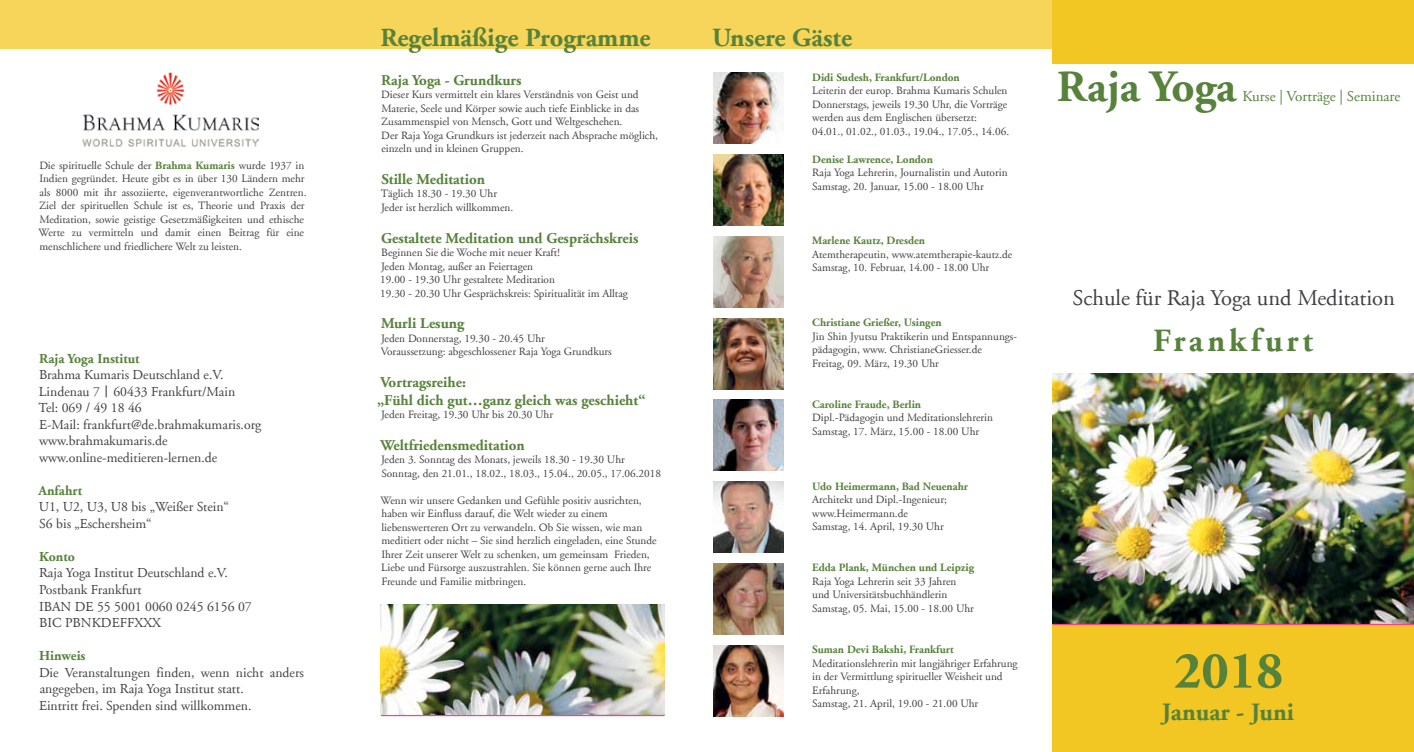
<style>
.page{position:relative;width:1414px;height:752px;background:#fff}
.page>*{position:absolute;margin:0;border:0;box-sizing:border-box;transform-origin:0 0}
.t1{font:700 52.5px "Adobe Garamond LT";color:#57823b}
.t2{font:700 45px "Adobe Garamond LT";color:#57823b}
.t3{font:700 32.5px "Adobe Garamond LT";letter-spacing:.12em;color:#57823b}
.t4{font:700 26.25px "Adobe Garamond LT";color:#57823b}
.t5{font:700 25px "Adobe Garamond LT";color:#57823b}
.t6{font:22.5px "Adobe Garamond LT";color:#414042}
.t7{font:700 15px/18px "Adobe Garamond LT";color:#57823b}
.t8{font:15px "Adobe Garamond LT";color:#57823b}
.t9{font:13.75px/16.5px "Adobe Garamond LT";color:#414042}
.t10{font:700 13.75px "Adobe Garamond LT";color:#57823b}
.t11{font:11.25px/13.5px "Adobe Garamond LT";color:#414042}
.t12{font:700 11.25px "Adobe Garamond LT";color:#57823b}
.s1{font-weight:700;color:#57823b}
.s2{font-family:"Verdana";font-size:12.5px}
</style>
<div class="page">
<div style="left:0;top:0;width:1074px;height:49px;background:#f6d55a"></div>
<img style="left:1052px;top:374px;width:362px;height:249px">
<div style="left:1052px;top:624px;width:362px;height:127px;background:#f3c723"></div>
<div style="left:1052px;top:0;width:362px;height:64px;background:#f3c723"></div>
<img style="left:82px;top:73px;width:177px;height:74px">
<img style="left:713px;top:154px;width:71px;height:71px">
<img style="left:381px;top:604px;width:283px;height:110px">
<img style="left:713px;top:236px;width:71px;height:71px">
<img style="left:713px;top:318px;width:71px;height:71px">
<img style="left:713px;top:399px;width:71px;height:71px">
<img style="left:713px;top:481px;width:71px;height:71px">
<img style="left:713px;top:73px;width:71px;height:71px">
<img style="left:713px;top:563px;width:71px;height:71px">
<img style="left:713px;top:645px;width:71px;height:70px">
<hr style="left:1052px;top:623px;width:362px;height:1px;background:#ee478d">
<hr style="left:381px;top:714px;width:283px;height:1px;background:#ee478d">
<p class="t11" style="left:39px;top:158px;width:269px">Die spirituelle Schule der <span class="s1">Brahma Kumaris</span> wurde 1937 in Indien gegründet. Heute gibt es in über 130 Ländern mehr als 8000 mit ihr assoziierte, eigenverantwortliche Zentren.<br>Ziel der spirituellen Schule ist es, Theorie und Praxis der Meditation, sowie geistige Gesetzmäßigkeiten und ethische Werte zu vermitteln und damit einen Beitrag für eine menschlichere und friedlichere Welt zu leisten.</p>
<p class="t10" style="left:39px;top:350px;width:102px">Raja Yoga Institut</p>
<p class="t9" style="left:39px;top:367px;width:224px">Brahma Kumaris Deutschland e.V.<br>Lindenau 7 <span class="s2">|</span> 60433 Frankfurt/Main<br>Tel: 069 / 49 18 46<br>E-Mail: frankfurt@de.brahmakumaris.org www.brahmakumaris.de www.online-meditieren-lernen.de</p>
<p class="t10" style="left:38px;top:482px;width:45px">Anfahrt</p>
<p class="t9" style="left:39px;top:499px;width:192px">U1, U2, U3, U8 bis „Weißer Stein“<br>S6 bis „Eschersheim“</p>
<p class="t10" style="left:39px;top:548px;width:37px">Konto</p>
<p class="t9" style="left:39px;top:565px;width:214px">Raja Yoga Institut Deutschland e.V.<br>Postbank Frankfurt<br>IBAN DE 55 5001 0060 0245 6156 07<br>BIC PBNKDEFFXXX</p>
<p class="t10" style="left:39px;top:647px;width:48px">Hinweis</p>
<p class="t9" style="left:39px;top:664px;width:267px">Die Veranstaltungen finden, wenn nicht anders angegeben, im Raja Yoga Institut statt.<br>Eintritt frei. Spenden sind willkommen.</p>
<h3 class="t4" style="left:380px;top:23px;width:272px">Regelmäßige Programme</h3>
<h3 class="t7" style="left:381px;top:71px;width:142px">Raja Yoga - Grundkurs</h3>
<p class="t11" style="left:381px;top:88px;width:278px">Dieser Kurs vermittelt ein klares Verständnis von Geist und Materie, Seele und Körper sowie auch tiefe Einblicke in das Zusammenspiel von Mensch, Gott und Weltgeschehen.<br>Der Raja Yoga Grundkurs ist jederzeit nach Absprache möglich, einzeln und in kleinen Gruppen.</p>
<h3 class="t7" style="left:382px;top:170px;width:105px">Stille Meditation</h3>
<p class="t11" style="left:381px;top:187px;width:134px">Täglich 18.30 - 19.30 Uhr<br>Jeder ist herzlich willkommen.</p>
<h3 class="t7" style="left:381px;top:229px;width:259px">Gestaltete Meditation und Gesprächskreis</h3>
<p class="t11" style="left:380px;top:246px;width:249px">Beginnen Sie die Woche mit neuer Kraft!<br>Jeden Montag, außer an Feiertagen<br>19.00 - 19.30 Uhr gestaltete Meditation<br>19.30 - 20.30 Uhr Gesprächskreis: Spiritualität im Alltag</p>
<h3 class="t7" style="left:381px;top:314px;width:85px">Murli Lesung</h3>
<p class="t11" style="left:381px;top:331px;width:233px">Jeden Donnerstag, 19.30 - 20.45 Uhr<br>Voraussetzung: abgeschlossener Raja Yoga Grundkurs</p>
<h3 class="t7" style="left:377px;top:373px;width:270px">Vortragsreihe:<br>„Fühl dich gut…ganz gleich was geschieht“</h3>
<p class="t11" style="left:381px;top:408px;width:174px">Jeden Freitag, 19.30 Uhr bis 20.30 Uhr</p>
<h3 class="t7" style="left:380px;top:436px;width:146px">Weltfriedensmeditation</h3>
<p class="t11" style="left:381px;top:453px;width:281px">Jeden 3. Sonntag des Monats, jeweils 18.30 - 19.30 Uhr<br>Sonntag, den 21.01., 18.02., 18.03., 15.04., 20.05., 17.06.2018</p>
<p class="t11" style="left:381px;top:493px;width:278px">Wenn wir unsere Gedanken und Gefühle positiv ausrichten, haben wir Einfluss darauf, die Welt wieder zu einem liebenswerteren Ort zu verwandeln. Ob Sie wissen, wie man meditiert oder nicht – Sie sind herzlich eingeladen, eine Stunde Ihrer Zeit unserer Welt zu schenken, um gemeinsam Frieden, Liebe und Fürsorge auszustrahlen. Sie können gerne auch Ihre Freunde und Familie mitbringen.</p>
<h3 class="t4" style="left:712px;top:23px;width:142px">Unsere Gäste</h3>
<p class="t12" style="left:812px;top:71px;width:149px">Didi Sudesh, Frankfurt/London</p>
<p class="t11" style="left:812px;top:84px;width:198px">Leiterin der europ. Brahma Kumaris Schulen Donnerstags, jeweils 19.30 Uhr, die Vorträge werden aus dem Englischen übersetzt:<br>04.01., 01.02., 01.03., 19.04., 17.05., 14.06.</p>
<p class="t12" style="left:812px;top:153px;width:122px">Denise Lawrence, London</p>
<p class="t11" style="left:812px;top:166px;width:197px">Raja Yoga Lehrerin, Journalistin und Autorin<br>Samstag, 20. Januar, 15.00 - 18.00 Uhr</p>
<p class="t12" style="left:812px;top:234px;width:114px">Marlene Kautz, Dresden</p>
<p class="t11" style="left:812px;top:248px;width:202px">Atemtherapeutin, www.atemtherapie-kautz.de<br>Samstag, 10. Februar, 14.00 - 18.00 Uhr</p>
<p class="t12" style="left:812px;top:316px;width:131px">Christiane Grießer, Usingen</p>
<p class="t11" style="left:812px;top:329px;width:206px">Jin Shin Jyutsu Praktikerin und Entspannungs&shy;pädagogin, www. ChristianeGriesser.de<br>Freitag, 09. März, 19.30 Uhr</p>
<p class="t12" style="left:812px;top:398px;width:110px">Caroline Fraude, Berlin</p>
<p class="t11" style="left:812px;top:411px;width:182px">Dipl.-Pädagogin und Meditationslehrerin<br>Samstag, 17. März, 15.00 - 18.00 Uhr</p>
<p class="t12" style="left:812px;top:479px;width:157px">Udo Heimermann, Bad Neuenahr</p>
<p class="t11" style="left:812px;top:493px;width:136px">Architekt und Dipl.-Ingenieur; www.Heimermann.de<br>Samstag, 14. April, 19.30 Uhr</p>
<p class="t12" style="left:812px;top:561px;width:163px">Edda Plank, München und Leipzig</p>
<p class="t11" style="left:812px;top:574px;width:163px">Raja Yoga Lehrerin seit 33 Jahren und Universitätsbuchhändlerin<br>Samstag, 05. Mai, 15.00 - 18.00 Uhr</p>
<p class="t12" style="left:812px;top:643px;width:143px">Suman Devi Bakshi, Frankfurt</p>
<p class="t11" style="left:812px;top:656px;width:207px">Meditationslehrerin mit langjähriger Erfahrung in der Vermittlung spiritueller Weisheit und Erfahrung,<br>Samstag, 21. April, 19.00 - 21.00 Uhr</p>
<h2 class="t2" style="left:1057px;top:62px;width:181px">Raja Yoga</h2>
<h3 class="t8" style="left:1242px;top:88px;width:159px">Kurse | Vorträge | Seminare</h3>
<h3 class="t6" style="left:1072px;top:286px;width:324px">Schule für Raja Yoga und Meditation</h3>
<h3 class="t3" style="left:1153px;top:323px;width:161px">Frankfurt</h3>
<h1 class="t1" style="left:1174px;top:641px;width:111px">2018</h1>
<h3 class="t5" style="left:1162px;top:697px;width:134px">Januar - Juni</h3>
</div>
